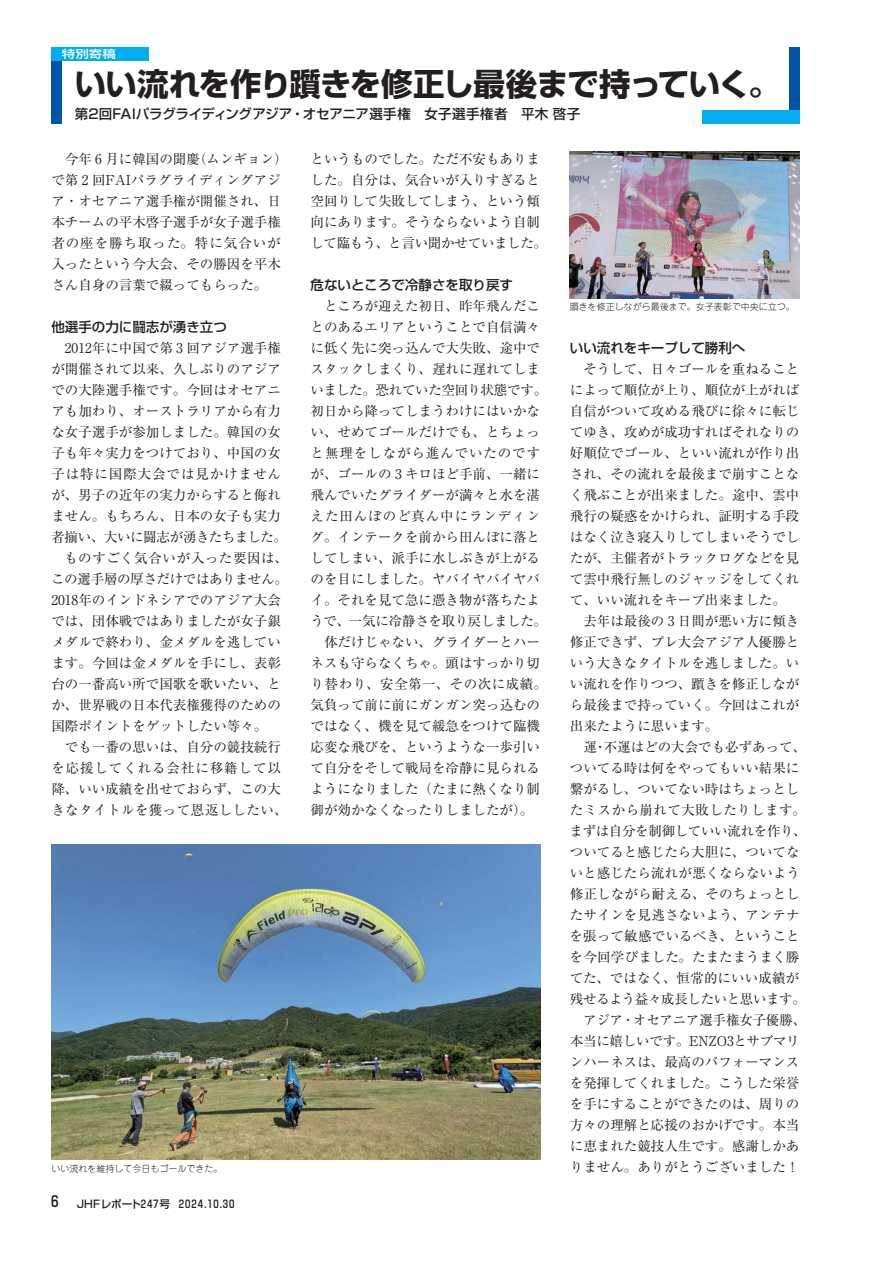
<style>
.page{position:relative;width:893px;height:1263px;background:#fff}
.page>*{position:absolute;margin:0;border:0;box-sizing:border-box;transform-origin:0 0}
.t1{font:700 31.5px "Shin Go Pr 6";letter-spacing:-.02em;color:#231f20}
.t2{font:13.5px/21px "Ryumin Pr 6";color:#231f20}
.t3{font:500 13.5px "Shin Go Pr 6";color:#231f20}
.t4{font:13.5px "Ryumin Pr 6";letter-spacing:-.025em;color:#231f20}
.t5{font:13.5px "Ryumin Pr 6";letter-spacing:.065em;color:#231f20}
.t6{font:13.5px "Ryumin Pr 6";letter-spacing:.035em;color:#231f20}
.t7{font:13.5px "Ryumin Pr 6";letter-spacing:-.03em;color:#231f20}
.t8{font:13.5px "Ryumin Pr 6";letter-spacing:-.035em;color:#231f20}
.t9{font:13.5px "Ryumin Pr 6";letter-spacing:.04em;color:#231f20}
.t10{font:13.5px "Ryumin Pr 6";letter-spacing:-.02em;color:#231f20}
.t11{font:13.5px "Ryumin Pr 6";letter-spacing:.045em;color:#231f20}
.t12{font:500 10.8px "Shin Go Pr 6";color:#fff;scale:1.25 1}
.t13{font:500 10.65px "Shin Go Pr 6";letter-spacing:.08em;color:#231f20}
.t14{font:300 9px "Jun 101 Pro";color:#231f20}
.s1{font-size:15px}
</style>
<div class="page">
<div style="left:51px;top:47px;width:11px;height:76px;background:#0154a6"></div>
<div style="left:51px;top:47px;width:98px;height:13px;background:#00aeef"></div>
<div style="left:789px;top:47px;width:11px;height:76px;background:#0154a6"></div>
<div style="left:702px;top:110px;width:98px;height:13px;background:#00aeef"></div>
<img style="left:51px;top:845px;width:489px;height:315px">
<img style="left:570px;top:152px;width:229px;height:146px">
<p class="t12" style="left:62px;top:45px;width:45px">特別寄稿</p>
<h1 class="t1" style="left:75px;top:59px;width:706px">いい流れを作り躓きを修正し最後まで持っていく。</h1>
<p class="t3" style="left:75px;top:103px;width:520px">第2回FAIパラグライディングアジア・オセアニア選手権　女子選手権者　平木 啓子　</p>
<p class="t2" style="left:51px;top:147px;width:238px;text-indent:14px">今年 6 月に韓国の聞慶（ムンギョン）で第 2 回FAIパラグライディングアジア・オセアニア選手権が開催され、日本チームの平木啓子選手が女子選手権者の座を勝ち取った。特に気合いが入ったという今大会、その勝因を平木さん自身の言葉で綴ってもらった。</p>
<p class="t3" style="left:51px;top:315px;width:177px">他選手の力に闘志が湧き立つ</p>
<p class="t2" style="left:65px;top:336px;width:218px">2012年に中国で第 3 回アジア選手権</p>
<p class="t2" style="left:51px;top:357px;width:231px">が開催されて以来、久しぶりのアジア</p>
<p class="t2" style="left:51px;top:378px;width:231px">での大陸選手権です。今回はオセアニ</p>
<p class="t2" style="left:51px;top:399px;width:231px">アも加わり、オーストラリアから有力</p>
<p class="t2" style="left:51px;top:420px;width:231px">な女子選手が参加しました。韓国の女</p>
<p class="t2" style="left:51px;top:441px;width:231px">子も年々実力をつけており、中国の女</p>
<p class="t5" style="left:51px;top:463px;width:231px">子は特に国際大会では見かけません</p>
<p class="t2" style="left:51px;top:483px;width:231px">が、男子の近年の実力からすると侮れ</p>
<p class="t2" style="left:51px;top:504px;width:231px">ません。もちろん、日本の女子も実力</p>
<p class="t7" style="left:51px;top:526px;width:237px">者揃い、大いに闘志が湧きたちました。</p>
<p class="t11" style="left:64px;top:547px;width:225px">ものすごく気合いが入った要因は、</p>
<p class="t4" style="left:51px;top:568px;width:238px">この選手層の厚さだけではありません。</p>
<p class="t2" style="left:51px;top:589px;width:231px">2018年のインドネシアでのアジア大会</p>
<p class="t2" style="left:51px;top:610px;width:231px">では、団体戦ではありましたが女子銀</p>
<p class="t2" style="left:51px;top:631px;width:231px">メダルで終わり、金メダルを逃してい</p>
<p class="t2" style="left:51px;top:652px;width:231px">ます。今回は金メダルを手にし、表彰</p>
<p class="t2" style="left:51px;top:673px;width:231px">台の一番高い所で国歌を歌いたい、と</p>
<p class="t2" style="left:51px;top:694px;width:231px">か、世界戦の日本代表権獲得のための</p>
<p class="t2" style="left:51px;top:715px;width:218px">国際ポイントをゲットしたい等々。</p>
<p class="t2" style="left:65px;top:736px;width:218px">でも一番の思いは、自分の競技続行</p>
<p class="t5" style="left:51px;top:757px;width:231px">を応援してくれる会社に移籍して以</p>
<p class="t2" style="left:51px;top:778px;width:231px">降、いい成績を出せておらず、この大</p>
<p class="t6" style="left:51px;top:799px;width:238px">きなタイトルを獲って恩返ししたい、</p>
<p class="t2" style="left:310px;top:148px;width:238px">というものでした。ただ不安もありました。自分は、気合いが入りすぎると空回りして失敗してしまう、という傾向にあります。そうならないよう自制して臨もう、と言い聞かせていました。</p>
<p class="t3" style="left:311px;top:274px;width:204px">危ないところで冷静さを取り戻す</p>
<p class="t2" style="left:324px;top:295px;width:217px">ところが迎えた初日、昨年飛んだこ</p>
<p class="t2" style="left:311px;top:316px;width:231px">とのあるエリアということで自信満々</p>
<p class="t2" style="left:311px;top:337px;width:231px">に低く先に突っ込んで大失敗、途中で</p>
<p class="t2" style="left:311px;top:358px;width:231px">スタックしまくり、遅れに遅れてしま</p>
<p class="t4" style="left:310px;top:379px;width:238px">いました。恐れていた空回り状態です。</p>
<p class="t2" style="left:311px;top:400px;width:231px">初日から降ってしまうわけにはいかな</p>
<p class="t2" style="left:311px;top:421px;width:231px">い、せめてゴールだけでも、とちょっ</p>
<p class="t5" style="left:311px;top:442px;width:231px">と無理をしながら進んでいたのです</p>
<p class="t2" style="left:311px;top:463px;width:231px">が、ゴールの 3 キロほど手前、一緒に</p>
<p class="t2" style="left:311px;top:484px;width:231px">飛んでいたグライダーが満々と水を湛</p>
<p class="t5" style="left:311px;top:505px;width:231px">えた田んぼのど真ん中にランディン</p>
<p class="t2" style="left:311px;top:526px;width:231px">グ。インテークを前から田んぼに落と</p>
<p class="t2" style="left:311px;top:547px;width:231px">してしまい、派手に水しぶきが上がる</p>
<p class="t2" style="left:311px;top:568px;width:231px">のを目にしました。ヤバイヤバイヤバ</p>
<p class="t2" style="left:311px;top:589px;width:231px">イ。それを見て急に憑き物が落ちたよ</p>
<p class="t4" style="left:310px;top:610px;width:238px">うで、一気に冷静さを取り戻しました。</p>
<p class="t2" style="left:324px;top:631px;width:217px">体だけじゃない、グライダーとハー</p>
<p class="t2" style="left:311px;top:652px;width:231px">ネスも守らなくちゃ。頭はすっかり切</p>
<p class="t9" style="left:311px;top:673px;width:238px">り替わり、安全第一、その次に成績。</p>
<p class="t2" style="left:311px;top:694px;width:231px">気負って前に前にガンガン突っ込むの</p>
<p class="t2" style="left:311px;top:715px;width:231px">ではなく、機を見て緩急をつけて臨機</p>
<p class="t2" style="left:311px;top:736px;width:231px">応変な飛びを、というような一歩引い</p>
<p class="t2" style="left:311px;top:757px;width:231px">て自分をそして戦局を冷静に見られる</p>
<p class="t2" style="left:311px;top:778px;width:231px">ようになりました（たまに熱くなり制</p>
<p class="t2" style="left:311px;top:799px;width:224px">御が効かなくなったりしましたが）。</p>
<p class="t14" style="left:51px;top:1162px;width:172px">いい流れを維持して今日もゴールできた。</p>
<p class="t13" style="left:51px;top:1195px;width:185px"><span class="s1">6</span> JHFレポート247号 2024.10.30</p>
<p class="t14" style="left:570px;top:300px;width:226px">躓きを修正しながら最後まで。女子表彰で中央に立つ。</p>
<p class="t3" style="left:570px;top:337px;width:177px">いい流れをキープして勝利へ</p>
<p class="t2" style="left:583px;top:358px;width:218px">そうして、日々ゴールを重ねること</p>
<p class="t2" style="left:570px;top:379px;width:231px">によって順位が上り、順位が上がれば</p>
<p class="t2" style="left:570px;top:400px;width:231px">自信がついて攻める飛びに徐々に転じ</p>
<p class="t2" style="left:570px;top:421px;width:231px">てゆき、攻めが成功すればそれなりの</p>
<p class="t2" style="left:570px;top:442px;width:231px">好順位でゴール、といい流れが作り出</p>
<p class="t2" style="left:570px;top:463px;width:231px">され、その流れを最後まで崩すことな</p>
<p class="t2" style="left:570px;top:484px;width:231px">く飛ぶことが出来ました。途中、雲中</p>
<p class="t2" style="left:570px;top:505px;width:231px">飛行の疑惑をかけられ、証明する手段</p>
<p class="t2" style="left:570px;top:526px;width:231px">はなく泣き寝入りしてしまいそうでし</p>
<p class="t2" style="left:570px;top:547px;width:231px">たが、主催者がトラックログなどを見</p>
<p class="t2" style="left:570px;top:568px;width:231px">て雲中飛行無しのジャッジをしてくれ</p>
<p class="t2" style="left:570px;top:589px;width:218px">て、いい流れをキープ出来ました。</p>
<p class="t2" style="left:583px;top:610px;width:218px">去年は最後の 3 日間が悪い方に傾き</p>
<p class="t2" style="left:570px;top:631px;width:231px">修正できず、プレ大会アジア人優勝と</p>
<p class="t2" style="left:570px;top:652px;width:231px">いう大きなタイトルを逃しました。い</p>
<p class="t2" style="left:570px;top:673px;width:231px">い流れを作りつつ、躓きを修正しなが</p>
<p class="t2" style="left:570px;top:694px;width:231px">ら最後まで持っていく。今回はこれが</p>
<p class="t2" style="left:570px;top:715px;width:150px">出来たように思います。</p>
<p class="t2" style="left:583px;top:736px;width:224px">運・不運はどの大会でも必ずあって、</p>
<p class="t2" style="left:570px;top:757px;width:231px">ついてる時は何をやってもいい結果に</p>
<p class="t2" style="left:570px;top:778px;width:231px">繋がるし、ついてない時はちょっとし</p>
<p class="t6" style="left:570px;top:799px;width:238px">たミスから崩れて大敗したりします。</p>
<p class="t4" style="left:570px;top:820px;width:238px">まずは自分を制御していい流れを作り、</p>
<p class="t2" style="left:570px;top:841px;width:231px">ついてると感じたら大胆に、ついてな</p>
<p class="t2" style="left:570px;top:862px;width:232px">いと感じたら流れが悪くならないよう</p>
<p class="t2" style="left:570px;top:883px;width:231px">修正しながら耐える、そのちょっとし</p>
<p class="t2" style="left:570px;top:904px;width:231px">たサインを見逃さないよう、アンテナ</p>
<p class="t2" style="left:570px;top:925px;width:232px">を張って敏感でいるべき、ということ</p>
<p class="t2" style="left:570px;top:946px;width:231px">を今回学びました。たまたまうまく勝</p>
<p class="t2" style="left:570px;top:967px;width:231px">てた、ではなく、恒常的にいい成績が</p>
<p class="t8" style="left:570px;top:989px;width:237px">残せるよう益々成長したいと思います。</p>
<p class="t10" style="left:583px;top:1010px;width:225px">アジア・オセアニア選手権女子優勝、</p>
<p class="t2" style="left:570px;top:1030px;width:231px">本当に嬉しいです。ENZO3とサブマリ</p>
<p class="t2" style="left:570px;top:1051px;width:231px">ンハーネスは、最高のパフォーマンス</p>
<p class="t2" style="left:570px;top:1072px;width:231px">を発揮してくれました。こうした栄誉</p>
<p class="t2" style="left:570px;top:1093px;width:231px">を手にすることができたのは、周りの</p>
<p class="t2" style="left:570px;top:1114px;width:231px">方々の理解と応援のおかげです。本当</p>
<p class="t2" style="left:570px;top:1135px;width:231px">に恵まれた競技人生です。感謝しかあ</p>
<p class="t2" style="left:570px;top:1156px;width:231px">りません。ありがとうございました！</p>
</div>
